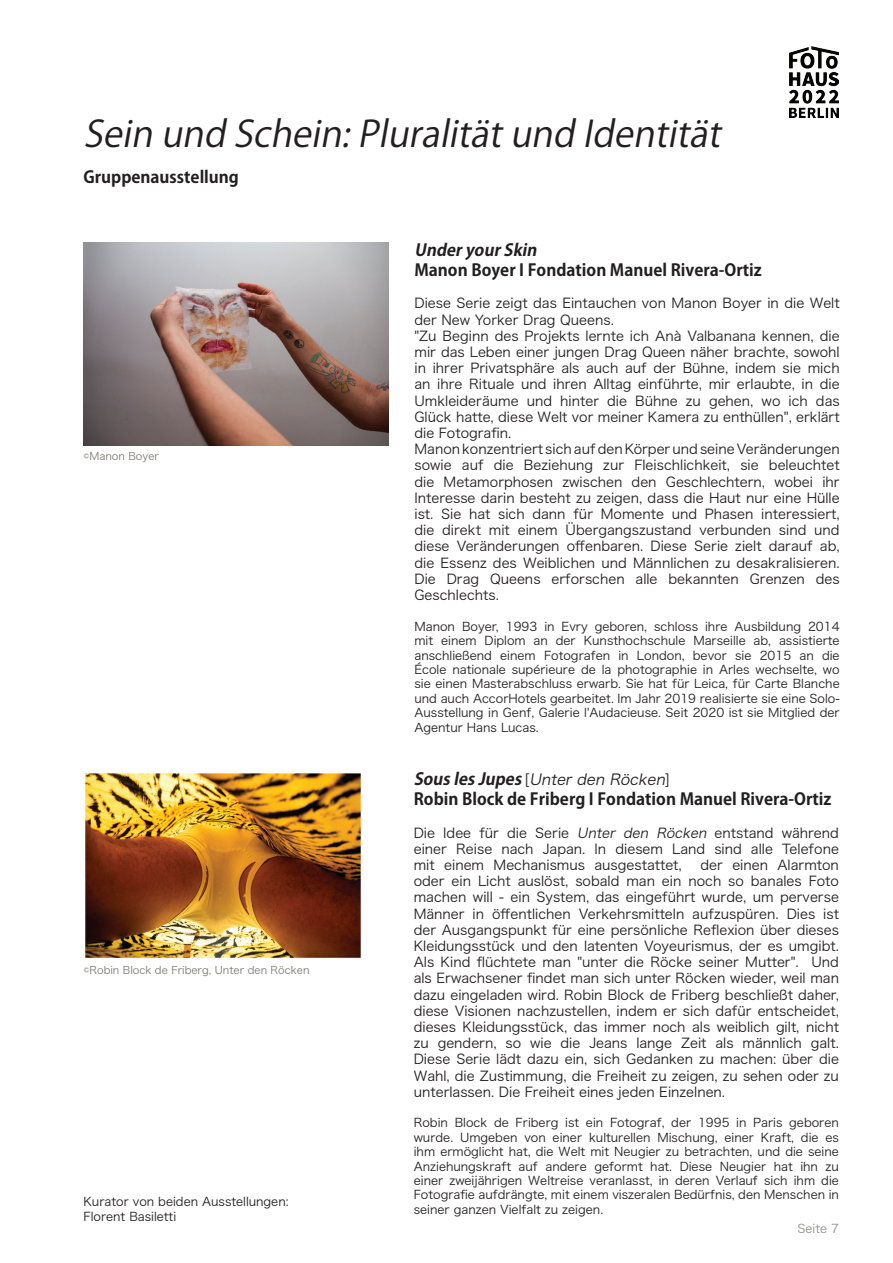
<style>
.page{position:relative;width:893px;height:1263px;background:#fff}
.page>*{position:absolute;margin:0;border:0;box-sizing:border-box;transform-origin:0 0}
.t1{font:italic 36px "Koz Go Pr 6 N";color:#231f20}
.t2{font:700 16.5px "Koz Go Pr 6 N";color:#231f20}
.t3{font:italic 700 16.5px "Koz Go Pr 6 N";color:#231f20}
.t4{font:italic 15px "Hira Kaku Pro N W3";color:#231f20}
.t5{font:13.5px/16.2px "Hira Kaku Pro N W3";color:#231f20;text-align:justify}
.t6{font:12px/14.4px "Hira Kaku Pro N W3";color:#231f20;text-align:justify}
.t7{font:12px "Hira Kaku Pro N W3";color:#948f89}
.t8{font:10.5px "Hira Kaku Pro N W3";color:#807b74}
.s1{font-family:"Koz Go Pr 6 N";font-weight:700;font-size:16.5px}
.s2{font-family:"Koz Go Pr 6 N";font-style:normal}
.s3{font-style:italic}
</style>
<div class="page">
<img style="left:790px;top:46px;width:49px;height:72px">
<img style="left:85px;top:773px;width:276px;height:185px">
<img style="left:83px;top:243px;width:305px;height:203px">
<h1 class="t1" style="left:83px;top:113px;width:649px">Sein und Schein:Pluralitätund Identität</h1>
<p class="t2" style="left:83px;top:168px;width:157px">Gruppenausstellung</p>
<p class="t8" style="left:83px;top:446px;width:77px">©Manon Boyer</p>
<p class="t8" style="left:83px;top:961px;width:228px">©Robin Block de Friberg, Unter den Röcken</p>
<p class="t6" style="left:83px;top:1193px;width:207px">Kurator von beiden Ausstellungen:<br>Florent Basiletti</p>
<p class="t3" style="left:414px;top:241px;width:129px">UnderyourSkin</p>
<p class="t2" style="left:414px;top:260px;width:349px">Manon Boyer I Fondation Manuel Rivera-Ortiz</p>
<p class="t5" style="left:414px;top:294px;width:427px;text-align:left">Diese Serie zeigt das Eintauchen von Manon Boyer in die Welt der New Yorker Drag Queens.<br>"Zu Beginn des Projekts lernte ich Anà Valbanana kennen, die mir das Leben einer jungen Drag Queen näher brachte, sowohl in ihrer Privatsphäre als auch auf der Bühne, indem sie mich an ihre Rituale und ihren Alltag einführte, mir erlaubte, in die Umkleideräume und hinter die Bühne zu gehen, wo ich das Glück hatte, diese Welt vor meiner Kamera zu enthüllen", erklärt die Fotografin.<br>Manon konzentriert sich auf den Körper und seine Veränderungen sowie auf die Beziehung zur Fleischlichkeit, sie beleuchtet die Metamorphosen zwischen den Geschlechtern, wobei ihr Interesse darin besteht zu zeigen, dass die Haut nur eine Hülle ist. Sie hat sich dann für Momente und Phasen interessiert, die direkt mit einem Übergangszustand verbunden sind und diese Veränderungen offenbaren. Diese Serie zielt darauf ab, die Essenz des Weiblichen und Männlichen zu desakralisieren.<br>Die Drag Queens erforschen alle bekannten Grenzen des Geschlechts.</p>
<p class="t6" style="left:414px;top:618px;width:427px">Manon Boyer, 1993 in Evry geboren, schloss ihre Ausbildung 2014 mit einem Diplom an der Kunsthochschule Marseille ab, assistierte anschließend einem Fotografen in London, bevor sie 2015 an die École nationale supérieure de la photographie in Arles wechselte, wo sie einen Masterabschluss erwarb. Sie hat für Leica, für Carte Blanche und auch AccorHotels gearbeitet. Im Jahr 2019 realisierte sie eine Solo-Ausstellung in Genf, Galerie l'Audacieuse. Seit 2020 ist sie Mitglied der Agentur Hans Lucas.</p>
<p class="t4" style="left:414px;top:766px;width:257px"><span class="s1">SouslesJupes</span> <span class="s2">[</span> Unterden Röcken<span class="s2">]</span></p>
<p class="t2" style="left:414px;top:789px;width:419px">Robin Block de Friberg I Fondation Manuel Rivera-Ortiz</p>
<p class="t5" style="left:414px;top:823px;width:427px">Die Idee für die Serie <span class="s3">Unter den Röcken</span> entstand während einer Reise nach Japan. In diesem Land sind alle Telefone mit einem Mechanismus ausgestattet,</p>
<p class="t5" style="left:414px;top:856px;width:427px;text-indent:287px">der einen Alarmton oder ein Licht auslöst, sobald man ein noch so banales Foto machen will - ein System, das eingeführt wurde, um perverse Männer in öffentlichen Verkehrsmitteln aufzuspüren. Dies ist der Ausgangspunkt für eine persönliche Reflexion über dieses Kleidungsstück und den latenten Voyeurismus, der es umgibt.<br>Als Kind flüchtete man "unter die Röcke seiner Mutter". Und als Erwachsener findet man sich unter Röcken wieder, weil man dazu eingeladen wird. Robin Block de Friberg beschließt daher, diese Visionen nachzustellen, indem er sich dafür entscheidet, dieses Kleidungsstück, das immer noch als weiblich gilt, nicht zu gendern, so wie die Jeans lange Zeit als männlich galt.<br>Diese Serie lädt dazu ein, sich Gedanken zu machen: über die Wahl, die Zustimmung, die Freiheit zu zeigen, zu sehen oder zu unterlassen. Die Freiheit eines jeden Einzelnen.</p>
<p class="t6" style="left:414px;top:1115px;width:427px">Robin Block de Friberg ist ein Fotograf, der 1995 in Paris geboren wurde. Umgeben von einer kulturellen Mischung, einer Kraft, die es ihm ermöglicht hat, die Welt mit Neugier zu betrachten, und die seine Anziehungskraft auf andere geformt hat. Diese Neugier hat ihn zu einer zweijährigen Weltreise veranlasst, in deren Verlauf sich ihm die Fotografie aufdrängte, mit einem viszeralen Bedürfnis, den Menschen in seiner ganzen Vielfalt zu zeigen.</p>
<p class="t7" style="left:797px;top:1218px;width:43px">Seite 7</p>
</div>
